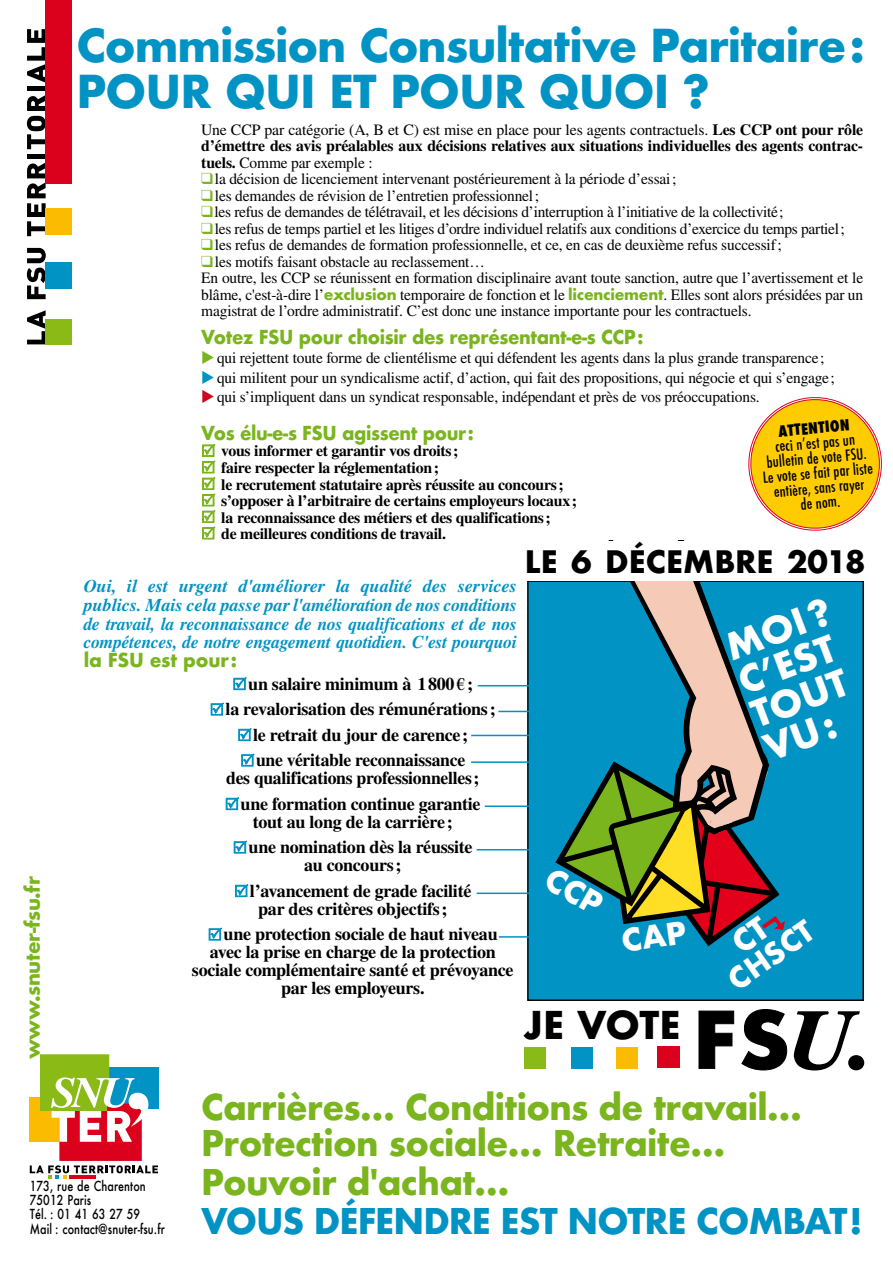
<style>
.page{position:relative;width:893px;height:1263px;background:#fff}
.page>*{position:absolute;margin:0;border:0;box-sizing:border-box;transform-origin:0 0}
.t1{font:700 76.05px "Futura";color:#000;scale:1.06 1}
.t2{font:700 44.1px/45.8px "Futura";letter-spacing:-.025em;color:#0093c4}
.t3{font:700 37.35px "Futura";letter-spacing:-.005em;color:#000}
.t4{font:700 35.85px/35.8px "Futura";color:#fff}
.t5{font:700 34.5px/36px "Futura";letter-spacing:-.02em;color:#7ab51d}
.t6{font:700 34.5px "Futura";letter-spacing:-.03em;color:#0093c4}
.t7{font:700 30.15px "Futura";color:#000}
.t8{font:700 28.65px "Futura";color:#fff}
.t9{font:700 19.5px "Futura";letter-spacing:-.025em;color:#7ab51d}
.t10{font:700 18.75px "Futura";letter-spacing:-.02em;color:#7ab51d;scale:.94 1}
.t11{font:700 18.75px "Futura";letter-spacing:-.02em;color:#7ab51d}
.t12{font:700 18px/25.5px "STIX General";letter-spacing:-.015em;color:#000}
.t13{font:italic 700 18px/18.8px "STIX General";letter-spacing:-.01em;color:#0093c4;text-align:justify}
.t14{font:15.75px/16.5px "STIX General";letter-spacing:-.01em;color:#000}
.t15{font:700 15.75px/16.5px "STIX General";letter-spacing:-.015em;color:#000}
.t16{font:500 condensed 15px/15px "Futura";color:#000;text-align:center}
.t17{font:800 condensed 15px "Futura";color:#000}
.t18{font:500 13.5px/14.2px "Futura";letter-spacing:.01em;color:#000;scale:.8 1}
.s1{font-weight:400}
.s2{color:#7ab51d}
.s3{font-family:"Futura";font-weight:700;font-size:15px;color:#7ab51d}
.s4{color:#0093c4}
.s5{color:#cd071e}
.s6{font-family:"Times New Roman";font-style:italic;font-size:85.05px}
</style>
<div class="page">
<svg style="left:27px;top:310px;width:19px;height:34px"></svg>
<svg style="left:27px;top:248px;width:19px;height:51px"></svg>
<svg style="left:27px;top:162px;width:19px;height:74px"></svg>
<hr style="left:27px;top:154px;width:19px;height:4px;background:#000">
<svg style="left:27px;top:95px;width:19px;height:54px"></svg>
<div style="left:27px;top:86px;width:19px;height:5px;background:#000"></div>
<svg style="left:27px;top:29px;width:19px;height:54px"></svg>
<div style="left:46px;top:0;width:25px;height:184px;background:#db001b"></div>
<div style="left:46px;top:319px;width:25px;height:25px;background:#89ba16"></div>
<div style="left:46px;top:263px;width:25px;height:26px;background:#0093c4"></div>
<div style="left:46px;top:209px;width:25px;height:26px;background:#fabb00"></div>
<svg style="left:748px;top:397px;width:134px;height:134px"></svg>
<div style="left:528px;top:581px;width:335px;height:419px;background:#0093c4"></div>
<svg style="left:596px;top:581px;width:173px;height:168px"></svg>
<svg style="left:698px;top:1010px;width:36px;height:59px"></svg>
<svg style="left:741px;top:1009px;width:46px;height:62px"></svg>
<svg style="left:793px;top:1011px;width:72px;height:60px"></svg>
<div style="left:658px;top:1047px;width:21px;height:21px;background:#db001b"></div>
<div style="left:524px;top:1047px;width:21px;height:22px;background:#89ba17"></div>
<div style="left:571px;top:1047px;width:21px;height:22px;background:#0093c4"></div>
<div style="left:616px;top:1047px;width:21px;height:22px;background:#fabb00"></div>
<hr style="left:498px;top:711px;width:59px;height:1px;background:#0093c4">
<hr style="left:478px;top:685px;width:79px;height:1px;background:#0093c4">
<hr style="left:471px;top:735px;width:86px;height:1px;background:#0093c4">
<hr style="left:471px;top:761px;width:86px;height:2px;background:#0093c4">
<hr style="left:485px;top:805px;width:72px;height:2px;background:#0093c4">
<hr style="left:477px;top:849px;width:65px;height:1px;background:#0093c4">
<hr style="left:477px;top:892px;width:56px;height:2px;background:#0093c4">
<hr style="left:499px;top:936px;width:59px;height:2px;background:#0093c4">
<svg style="left:30px;top:1054px;width:128px;height:124px"></svg>
<svg style="left:202px;top:443px;width:14px;height:97px"></svg>
<svg style="left:233px;top:677px;width:14px;height:13px"></svg>
<svg style="left:210px;top:702px;width:14px;height:14px"></svg>
<svg style="left:238px;top:728px;width:14px;height:14px"></svg>
<svg style="left:241px;top:753px;width:14px;height:14px"></svg>
<svg style="left:226px;top:797px;width:13px;height:14px"></svg>
<svg style="left:234px;top:840px;width:14px;height:14px"></svg>
<svg style="left:235px;top:884px;width:14px;height:14px"></svg>
<svg style="left:208px;top:927px;width:14px;height:14px"></svg>
<svg style="left:555px;top:749px;width:230px;height:198px"></svg>
<h2 class="t2" style="left:77px;top:23px;width:790px">Commission Consultative Paritaire:<br>POUR QUI ET POUR QUOI ?</h2>
<p class="t15" style="left:201px;top:122px;width:663px;text-align:justify"><span class="s1">Une CCP par catégorie (A, B et C) est mise en place pour les agents contractuels.</span> Les CCP ont pour rôle d’émettre des avis préalables aux décisions relatives aux situations individuelles des agents contrac&shy;tuels. <span class="s1">Comme par exemple :</span></p>
<p class="t14" style="left:201px;top:171px;width:477px"><span class="s2">❑</span>la décision de licenciement intervenant postérieurement à la période d’essai;</p>
<p class="t14" style="left:201px;top:188px;width:339px"><span class="s2">❑</span>les demandes de révision de l’entretien professionnel;</p>
<p class="t14" style="left:201px;top:204px;width:584px"><span class="s2">❑</span>les refus de demandes de télétravail, et les décisions d’interruption à l’initiative de la collectivité;</p>
<p class="t14" style="left:201px;top:221px;width:645px"><span class="s2">❑</span>les refus de temps partiel et les litiges d’ordre individuel relatifs aux conditions d’exercice du temps partiel;</p>
<p class="t14" style="left:201px;top:237px;width:582px"><span class="s2">❑</span>les refus de demandes de formation professionnelle, et ce, en cas de deuxième refus successif;</p>
<p class="t14" style="left:201px;top:254px;width:663px"><span class="s2">❑</span>les motifs faisant obstacle au reclassement…<br>En outre, les CCP se réunissent en formation disciplinaire avant toute sanction, autre que l’avertissement et le blâme, c'est-à-dire l’<span class="s3">exclusion</span> temporaire de fonction et le <span class="s3">licenciement</span>. Elles sont alors présidées par un magistrat de l’ordre administratif. C’est donc une instance importante pour les contractuels.</p>
<p class="t10" style="left:201px;top:323px;width:472px">Votez FSU pour choisir des représentant-e-s CCP:</p>
<p class="t14" style="left:201px;top:351px;width:625px"><span class="s2">◆</span>qui rejettent toute forme de clientélisme et qui défendent les agents dans la plus grande transparence;</p>
<p class="t14" style="left:201px;top:370px;width:635px"><span class="s4">◆</span>qui militent pour un syndicalisme actif, d’action, qui fait des propositions, qui négocie et qui s’engage;</p>
<p class="t14" style="left:201px;top:390px;width:560px"><span class="s5">◆</span>qui s’impliquent dans un syndicat responsable, indépendant et près de vos préoccupations.</p>
<p class="t10" style="left:201px;top:419px;width:291px">Vos élu-e-s FSU agissent pour:</p>
<p class="t15" style="left:221px;top:443px;width:357px">vous informer et garantir vos droits;<br>faire respecter la réglementation;<br>le recrutement statutaire après réussite au concours; s’opposer à l’arbitraire de certains employeurs locaux; la reconnaissance des métiers et des qualifications;<br>de meilleures conditions de travail.</p>
<p class="t17" style="left:777px;top:421px;width:73px;rotate:-5deg">ATTENTION</p>
<p class="t16" style="left:760px;top:440px;width:112px;rotate:-5deg">ceci n’est pas un bulletin de vote FSU.<br>Le vote se fait par liste entière, sans rayer<br>de nom.</p>
<p class="t9" style="left:18px;top:1059px;width:185px;rotate:-90deg">www.snuter-fsu.fr</p>
<p class="t13" style="left:84px;top:577px;width:435px">Oui, il est urgent d'améliorer la qualité des services publics. Mais cela passe par l'amélioration de nos conditions de travail, la reconnaissance de nos qualifications et de nos compétences, de notre engagement quotidien. C'est pourquoi</p>
<p class="t11" style="left:84px;top:646px;width:155px">la FSU est pour:</p>
<p class="t12" style="left:226px;top:671px;width:272px;text-align:center">un salaire minimum à 1800€;<br>la revalorisation des rémunérations; le retrait du jour de carence;<br>une véritable reconnaissance</p>
<p class="t12" style="left:226px;top:766px;width:256px;text-align:right">des qualifications professionnelles; une formation continue garantie</p>
<p class="t12" style="left:249px;top:809px;width:225px">tout au long de la carrière; une nomination dès la réussite</p>
<p class="t12" style="left:250px;top:853px;width:223px;text-indent:54px">au concours; l’avancement de grade facilité</p>
<p class="t12" style="left:224px;top:896px;width:276px;text-indent:35px">par des critères objectifs;<br>une protection sociale de haut niveau</p>
<p class="t12" style="left:192px;top:944px;width:323px;line-height:18px;text-align:center">avec la prise en charge de la protection sociale complémentaire santé et prévoyance par les employeurs.</p>
<h3 class="t7" style="left:525px;top:540px;width:342px">LE 6 DÉCEMBRE 2018</h3>
<h3 class="t4" style="left:720px;top:632px;width:112px;rotate:-21deg">MOI?<br>C’EST<br>TOUT<br>VU:</h3>
<h3 class="t8" style="left:719px;top:966px;width:98px;rotate:-35deg">CHSCT</h3>
<h3 class="t3" style="left:523px;top:998px;width:159px">JE VOTE</h3>
<h1 class="t1" style="left:693px;top:985px;width:171px">FS<span class="s6">U.</span></h1>
<p class="t18" style="left:30px;top:1178px;width:170px">173, rue de Charenton<br>75012 Paris<br>Tél. : 01 41 63 27 59<br>Mail : contact@snuter-fsu.fr</p>
<h3 class="t5" style="left:201px;top:1088px;width:602px">Carrières… Conditions de travail…<br>Protection sociale… Retraite…</h3>
<h3 class="t5" style="left:201px;top:1163px;width:309px">Pouvoir d'achat…</h3>
<h3 class="t6" style="left:201px;top:1196px;width:663px">VOUS DÉFENDRE EST NOTRE COMBAT!</h3>
</div>
